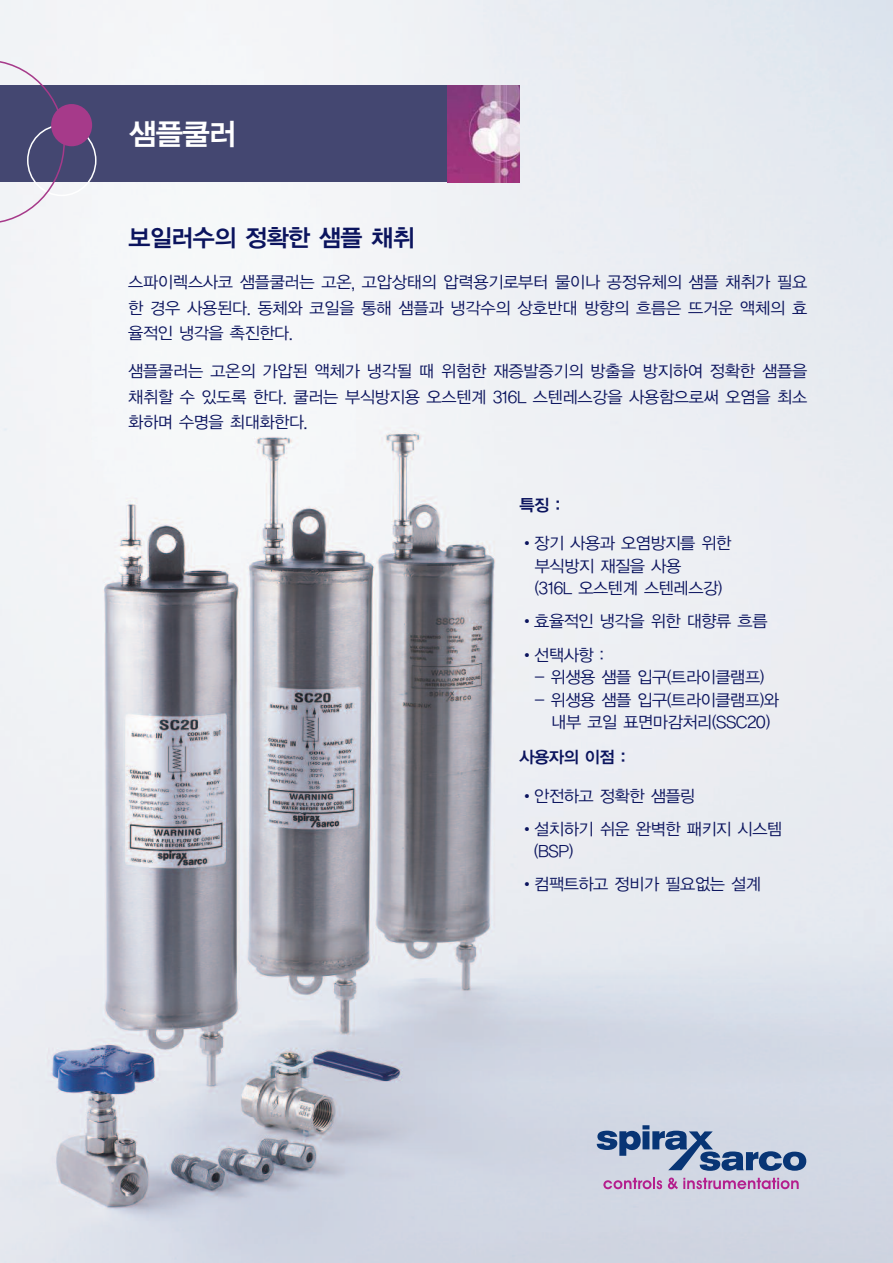
<style>
.page{position:relative;width:893px;height:1263px;background:#fff}
.page>*{position:absolute;margin:0;border:0;box-sizing:border-box;transform-origin:0 0}
.t1{font:30px "YGO14";color:#fff}
.t2{font:24px "YGO14";letter-spacing:-.105em;color:#0b145e}
.t3{font:16.5px/22.5px "YGO12";letter-spacing:-.105em;color:#0b145e}
.t4{font:16.5px "YGO14";letter-spacing:-.105em;color:#0b145e}
</style>
<div class="page">
<img style="left:0;top:0;width:893px;height:1263px">
<div style="left:0;top:86px;width:462px;height:96px;background:#444771"></div>
<img style="left:448px;top:86px;width:72px;height:96px">
<div style="left:51px;top:104px;width:41px;height:42px;background:#a63a8a;border-radius:50%"></div>
<svg style="left:0;top:60px;width:65px;height:164px"></svg>
<svg style="left:603px;top:1178px;width:59px;height:11px"></svg>
<svg style="left:668px;top:1177px;width:131px;height:12px;background:#c691c2"></svg>
<svg style="left:597px;top:1125px;width:209px;height:46px;background:#91a3c0"></svg>
<h1 class="t1" style="left:128px;top:115px;width:112px">샘플쿨러</h1>
<h2 class="t2" style="left:128px;top:222px;width:290px">보일러수의 정확한 샘플 채취</h2>
<p class="t3" style="left:128px;top:269px;width:682px;line-height:25.5px;text-align:justify">스파이렉스사코 샘플쿨러는 고온, 고압상태의 압력용기로부터 물이나 공정유체의 샘플 채취가 필요 한 경우 사용된다. 동체와 코일을 통해 샘플과 냉각수의 상호반대 방향의 흐름은 뜨거운 액체의 효 율적인 냉각을 촉진한다.</p>
<p class="t3" style="left:128px;top:359px;width:682px;line-height:25.5px;text-align:justify">샘플쿨러는 고온의 가압된 액체가 냉각될 때 위험한 재증발증기의 방출을 방지하여 정확한 샘플을 채취할 수 있도록 한다. 쿨러는 부식방지용 오스텐계 316L 스텐레스강을 사용함으로써 오염을 최소 화하며 수명을 최대화한다.</p>
<p class="t4" style="left:519px;top:495px;width:43px">특징 :</p>
<p class="t3" style="left:534px;top:532px;width:199px;text-indent:-15px">•장기 사용과 오염방지를 위한 부식방지 재질을 사용<br>(316L 오스텐계 스텐레스강)</p>
<p class="t3" style="left:519px;top:610px;width:251px">•효율적인 냉각을 위한 대향류 흐름</p>
<p class="t3" style="left:519px;top:643px;width:87px">•선택사항 :</p>
<p class="t3" style="left:534px;top:666px;width:232px">- 위생용 샘플 입구(트라이클램프)</p>
<p class="t3" style="left:534px;top:688px;width:247px;text-align:center">- 위생용 샘플 입구(트라이클램프)와 내부 코일 표면마감처리(SSC20)</p>
<p class="t4" style="left:519px;top:747px;width:109px">사용자의 이점 :</p>
<p class="t3" style="left:519px;top:784px;width:179px">•안전하고 정확한 샘플링</p>
<p class="t3" style="left:533px;top:817px;width:251px;text-indent:-15px">•설치하기 쉬운 완벽한 패키지 시스템 (BSP)</p>
<p class="t3" style="left:519px;top:873px;width:244px">•컴팩트하고 정비가 필요없는 설계</p>
</div>
